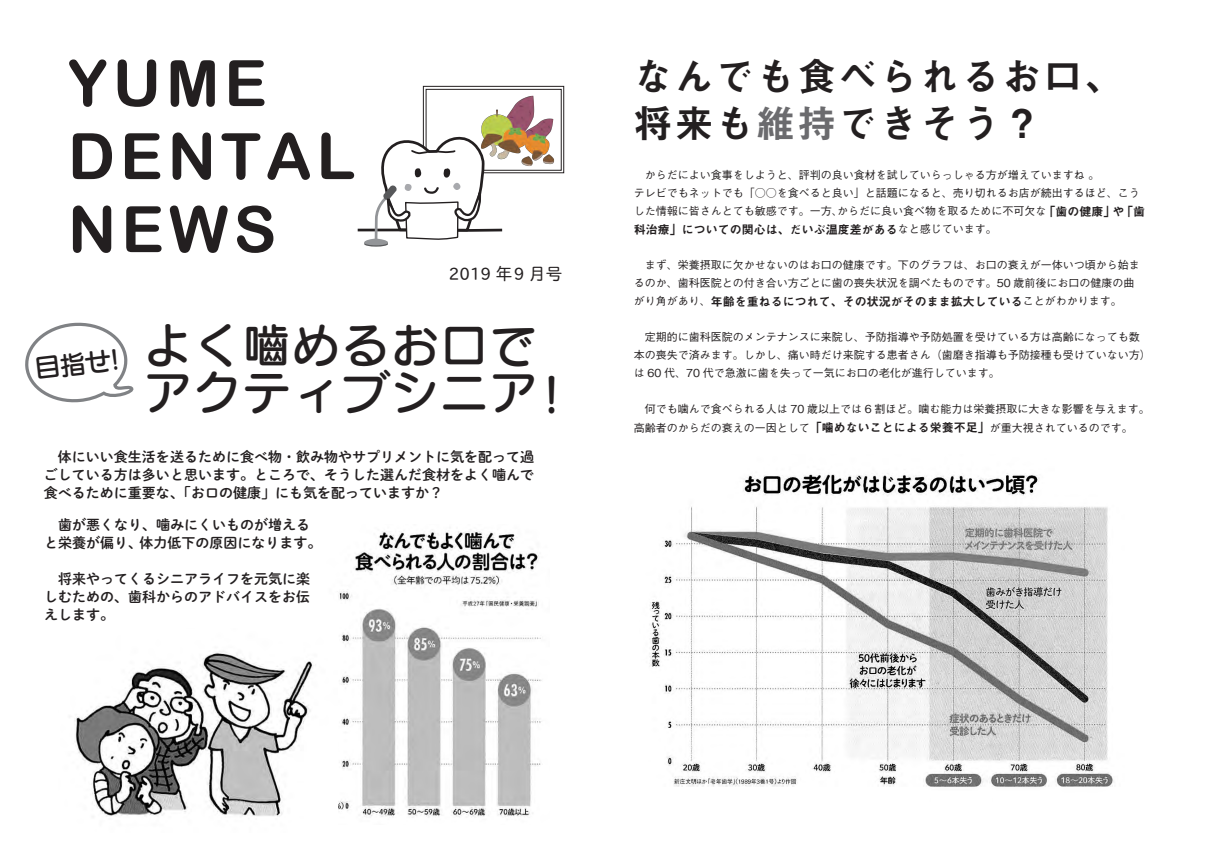
<style>
.page{position:relative;width:1208px;height:859px;background:#fff}
.page>*{position:absolute;margin:0;border:0;box-sizing:border-box;transform-origin:0 0}
.t1{font:64px/73px "Arial Rounded MT Bold";letter-spacing:.075em;color:#231f20}
.t2{font:47px/47px "Seurat Pro N DB";letter-spacing:.05em;color:#231f20}
.t3{font:39px/47px "Midashi Go Pr 6 N MB31";letter-spacing:.05em;color:#231f20}
.t4{font:26px "Seurat Pro N DB";color:#231f20}
.t5{font:17px "TB Chibi R Go Plus K Pro";color:#231f20}
.t6{font:14px/18px "DNP Shuei M Go Std B";color:#231f20;text-align:justify}
.t7{font:12px "Midashi Go Pr 6 N MB31";color:#231f20}
.t8{font:500 11px/18px "Gothic BBB Pr 6 N";color:#231f20}
.s1{color:#6b6b6e}
.s2{font-family:"Midashi Go Pr 6 N MB31";font-weight:400;font-size:12px}
.s3{font-family:"Gothic BBB Pr 6 N";font-weight:500;font-size:11px}
</style>
<div class="page">
<div style="left:423px;top:86px;width:141px;height:87px;border:1px solid #231f20"></div>
<div style="left:425px;top:89px;width:136px;height:82px;background:#fff;border:1px solid #231f20"></div>
<svg style="left:357px;top:135px;width:148px;height:112px"></svg>
<img style="left:478px;top:95px;width:79px;height:77px">
<svg style="left:25px;top:322px;width:109px;height:81px"></svg>
<img style="left:650px;top:473px;width:464px;height:314px">
<img style="left:338px;top:530px;width:204px;height:287px">
<img style="left:74px;top:651px;width:239px;height:165px">
<h1 class="t1" style="left:68px;top:46px;width:289px">YUME<br>DENTAL<br>NEWS</h1>
<h3 class="t5" style="left:449px;top:259px;width:115px">2019 年9 月号</h3>
<h2 class="t2" style="left:46px;top:320px;width:531px">　　よく嚙めるお口で　　アクティブシニア！</h2>
<h3 class="t4" style="left:33px;top:352px;width:95px;rotate:-7deg">目指せ！</h3>
<p class="t6" style="left:44px;top:447px;width:492px">　体にいい食生活を送るために食べ物・飲み物やサプリメントに気を配って過ごしている方は多いと思います。ところで、そうした選んだ食材をよく噛んで食べるために重要な、「お口の健康」にも気を配っていますか？</p>
<p class="t6" style="left:44px;top:515px;width:279px">　歯が悪くなり、噛みにくいものが増えると栄養が偏り、体力低下の原因になります。</p>
<p class="t6" style="left:44px;top:569px;width:268px">　将来やってくるシニアライフを元気に楽しむための、歯科からのアドバイスをお伝えします。</p>
<h3 class="t3" style="left:633px;top:51px;width:491px">なんでも食べられるお口、将来も<span class="s1">維持</span>できそう？</h3>
<p class="t8" style="left:633px;top:165px;width:513px">　からだによい食事をしようと、評判の良い食材を試していらっしゃる方が増えていますね 。<br>テレビでもネットでも「○○を食べると良い」と話題になると、売り切れるお店が続出するほど、こうした情報に皆さんとても敏感です。一方、からだに良い食べ物を取るために不可欠な<span class="s2">「歯の健康」や「歯</span></p>
<p class="t7" style="left:634px;top:220px;width:364px">科治療」についての関心は、だいぶ温度差がある<span class="s3">なと感じています。</span></p>
<p class="t8" style="left:633px;top:255px;width:507px">　まず、栄養摂取に欠かせないのはお口の健康です。下のグラフは、お口の衰えが一体いつ頃から始まるのか、歯科医院との付き合い方ごとに歯の喪失状況を調べたものです。50 歳前後にお口の健康の曲</p>
<p class="t7" style="left:633px;top:292px;width:489px"><span class="s3">がり角があり、</span>年齢を重ねるにつれて、その状況がそのまま拡大している<span class="s3">ことがわかります。</span></p>
<p class="t8" style="left:633px;top:327px;width:518px">　定期的に歯科医院のメンテナンスに来院し、予防指導や予防処置を受けている方は高齢になっても数本の喪失で済みます。しかし、痛い時だけ来院する患者さん（歯磨き指導も予防接種も受けていない方）は 60 代、70 代で急激に歯を失って一気にお口の老化が進行しています。</p>
<p class="t8" style="left:633px;top:399px;width:517px;line-height:18.5px">　何でも噛んで食べられる人は 70 歳以上では 6 割ほど。噛む能力は栄養摂取に大きな影響を与えます。高齢者のからだの衰えの一因として<span class="s2">「噛めないことによる栄養不足」</span>が重大視されているのです。</p>
</div>
